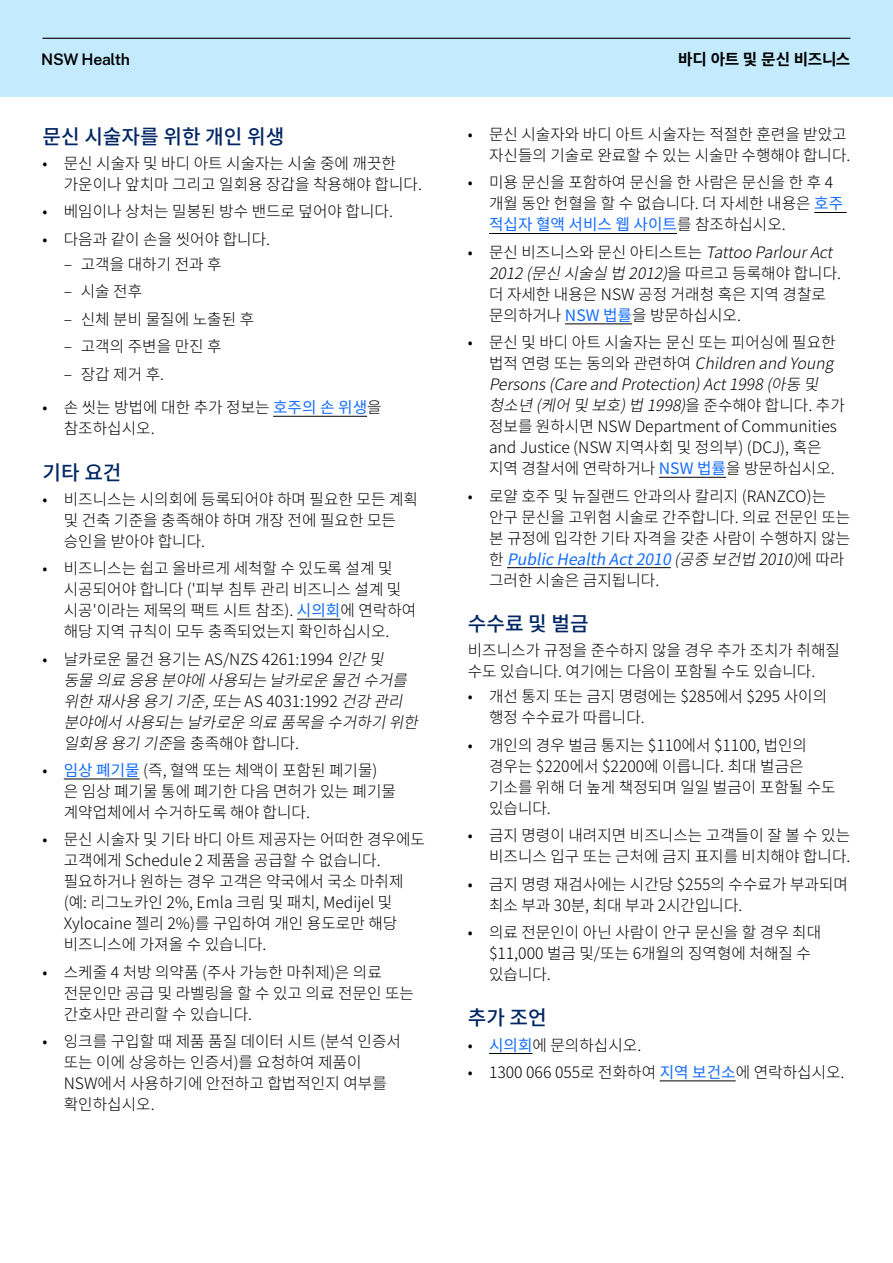
<style>
.page{position:relative;width:893px;height:1263px;background:#fff}
.page>*{position:absolute;margin:0;border:0;box-sizing:border-box;transform-origin:0 0}
.t1{font:500 20.25px "Noto Sans CJ Kkr";color:#002664}
.Body_before_bullets{font:300 15.75px/21px "Noto Sans CJ Kkr";color:#000}
.t2{font:italic 300 15.75px/21px "Noto Sans CJ Kkr";color:#000}
.t3{font:700 15.75px "Noto Sans CJ Kkr";letter-spacing:-.03em;color:#000}
.t4{font:600 15.75px "Public Sans";letter-spacing:-.02em;color:#000}
.s1{font-weight:400;color:#146cfd}
.s2{font-style:normal}
.s3{font-style:italic}
.s4{font-weight:400;font-style:italic;color:#146cfd}
</style>
<div class="page">
<div style="left:0;top:0;width:893px;height:97px;background:#c3ebfd"></div>
<hr style="left:43px;top:38px;width:807px;height:1px;background:#000">
<hr style="left:273px;top:416px;width:94px;height:1px;background:#000">
<hr style="left:297px;top:619px;width:43px;height:1px;background:#000">
<hr style="left:64px;top:779px;width:76px;height:1px;background:#000">
<hr style="left:814px;top:212px;width:33px;height:1px;background:#000">
<hr style="left:489px;top:233px;width:188px;height:1px;background:#000">
<hr style="left:565px;top:324px;width:67px;height:1px;background:#000">
<hr style="left:659px;top:477px;width:67px;height:1px;background:#000">
<hr style="left:507px;top:567px;width:164px;height:1px;background:#000">
<hr style="left:489px;top:1053px;width:43px;height:1px;background:#000">
<hr style="left:660px;top:1081px;width:76px;height:1px;background:#000">
<p class="t4" style="left:41px;top:48px;width:90px">NSW Health</p>
<p class="t3" style="left:678px;top:50px;width:174px">바디 아트 및 문신 비즈니스</p>
<h2 class="t1" style="left:43px;top:125px;width:243px">문신 시술자를 위한 개인 위생</h2>
<p class="Body_before_bullets" style="left:64px;top:153px;width:360px;text-indent:-21px">• 문신 시술자 및 바디 아트 시술자는 시술 중에 깨끗한 가운이나 앞치마 그리고 일회용 장갑을 착용해야 합니다.</p>
<p class="Body_before_bullets" style="left:43px;top:201px;width:352px">• 베임이나 상처는 밀봉된 방수 밴드로 덮어야 합니다.</p>
<p class="Body_before_bullets" style="left:43px;top:229px;width:229px">• 다음과 같이 손을 씻어야 합니다.</p>
<p class="Body_before_bullets" style="left:64px;top:254px;width:159px">– 고객을 대하기 전과 후</p>
<p class="Body_before_bullets" style="left:64px;top:281px;width:80px">– 시술 전후</p>
<p class="Body_before_bullets" style="left:64px;top:309px;width:192px">– 신체 분비 물질에 노출된 후</p>
<p class="Body_before_bullets" style="left:64px;top:336px;width:159px">– 고객의 주변을 만진 후</p>
<p class="Body_before_bullets" style="left:64px;top:364px;width:102px">– 장갑 제거 후.</p>
<p class="Body_before_bullets" style="left:64px;top:397px;width:319px;text-indent:-21px">• 손 씻는 방법에 대한 추가 정보는 <span class="s1">호주의 손 위생</span>을 참조하십시오.</p>
<h2 class="t1" style="left:43px;top:461px;width:81px">기타 요건</h2>
<p class="Body_before_bullets" style="left:64px;top:489px;width:356px;text-indent:-21px">• 비즈니스는 시의회에 등록되어야 하며 필요한 모든 계획 및 건축 기준을 충족해야 하며 개장 전에 필요한 모든 승인을 받아야 합니다.</p>
<p class="Body_before_bullets" style="left:64px;top:558px;width:354px;text-indent:-21px">• 비즈니스는 쉽고 올바르게 세척할 수 있도록 설계 및 시공되어야 합니다 ('피부 침투 관리 비즈니스 설계 및 시공'이라는 제목의 팩트 시트 참조). <span class="s1">시의회</span>에 연락하여 해당 지역 규칙이 모두 충족되었는지 확인하십시오.</p>
<p class="t2" style="left:64px;top:649px;width:364px;text-indent:-21px"><span class="s2">• 날카로운 물건 용기는 AS/NZS 4261:1994</span> 인간및 동물의료응용분야에사용되는날카로운물건수거를 위한재사용용기기준,또는<span class="s2">AS 4 03 1 : 1 9 9 2</span> 건강관리 분야에서사용되는날카로운의료품목을수거하기위한 일회용용기기준<span class="s2">을 충족해야 합니다.</span></p>
<p class="Body_before_bullets" style="left:64px;top:760px;width:334px;text-indent:-21px">• <span class="s1">임상 폐기물</span> (즉, 혈액 또는 체액이 포함된 폐기물)<br>은 임상 폐기물 통에 폐기한 다음 면허가 있는 폐기물 계약업체에서 수거하도록 해야 합니다.</p>
<p class="Body_before_bullets" style="left:64px;top:829px;width:363px;text-indent:-21px">• 문신 시술자 및 기타 바디 아트 제공자는 어떠한 경우에도 고객에게 Schedule 2 제품을 공급할 수 없습니다. 필요하거나 원하는 경우 고객은 약국에서 국소 마취제 (예: 리그노카인 2%, Emla 크림 및 패치, Medijel 및<br>Xylocaine 젤리 2%)를 구입하여 개인 용도로만 해당 비즈니스에 가져올 수 있습니다.</p>
<p class="Body_before_bullets" style="left:64px;top:962px;width:352px;text-indent:-21px">• 스케줄 4 처방 의약품 (주사 가능한 마취제)은 의료 전문인만 공급 및 라벨링을 할 수 있고 의료 전문인 또는 간호사만 관리할 수 있습니다.</p>
<p class="Body_before_bullets" style="left:64px;top:1031px;width:339px;text-indent:-21px">• 잉크를 구입할 때 제품 품질 데이터 시트 (분석 인증서 또는 이에 상응하는 인증서)를 요청하여 제품이<br>NSW에서 사용하기에 안전하고 합법적인지 여부를 확인하십시오.</p>
<p class="Body_before_bullets" style="left:468px;top:124px;width:384px;text-align:right">• 문신 시술자와 바디 아트 시술자는 적절한 훈련을 받았고 자신들의 기술로 완료할 수 있는 시술만 수행해야 합니다.</p>
<p class="Body_before_bullets" style="left:489px;top:173px;width:356px;text-indent:-21px">• 미용 문신을 포함하여 문신을 한 사람은 문신을 한 후 4 개월 동안 헌혈을 할 수 없습니다. 더 자세한 내용은 <span class="s1">호주 적십자 혈액 서비스 웹 사이트</span>를 참조하십시오.</p>
<p class="Body_before_bullets" style="left:489px;top:242px;width:354px;text-indent:-21px">• 문 신 비 즈 니 스와 문 신 아 티 스트는 <span class="s3">TattooParlourAct<br>2012(문신시술실법2012)</span>을 따 르 고 등 록 해 야 합 니 다 . 더 자세한 내용은 NSW 공정 거래청 혹은 지역 경찰로 문의하거나 <span class="s1">NSW 법률</span>을 방문하십시오.</p>
<p class="Body_before_bullets" style="left:489px;top:332px;width:357px;text-indent:-21px">• 문신 및 바디 아트 시술자는 문신 또는 피어싱에 필요한 법 적 연 령 또 는 동 의 와 관 련 하 여 <span class="s3">ChildrenandYoung Persons(CareandProtection)Act1998(아동및 청소년(케어및보호)법1998)</span>을 준 수 해 야 합 니 다 . 추 가 정보를 원하시면 NSW Department of Communities and Justice (NSW 지역사회 및 정의부) (DCJ), 혹은 지역 경찰서에 연락하거나 <span class="s1">NSW 법률</span>을 방문하십시오.</p>
<p class="Body_before_bullets" style="left:489px;top:486px;width:363px;text-indent:-21px">• 로얄 호주 및 뉴질랜드 안과의사 칼리지 (RANZCO)는 안구 문신을 고위험 시술로 간주합니다. 의료 전문인 또는 본 규정에 입각한 기타 자격을 갖춘 사람이 수행하지 않는 한 <span class="s4">PublicHealthAct2010</span><span class="s3">(공중보건법2010)</span>에 따 라 그러한 시술은 금지됩니다.</p>
<h2 class="t1" style="left:468px;top:612px;width:122px">수수료 및 벌금</h2>
<p class="Body_before_bullets" style="left:468px;top:640px;width:374px">비즈니스가 규정을 준수하지 않을 경우 추가 조치가 취해질 수도 있습니다. 여기에는 다음이 포함될 수도 있습니다.</p>
<p class="Body_before_bullets" style="left:489px;top:686px;width:340px;text-indent:-21px">• 개선 통지 또는 금지 명령에는 $285에서 $295 사이의 행정 수수료가 따릅니다.</p>
<p class="Body_before_bullets" style="left:489px;top:735px;width:348px;text-indent:-21px">• 개인의 경우 벌금 통지는 $110에서 $1100, 법인의 경우는 $220에서 $2200에 이릅니다. 최대 벌금은 기소를 위해 더 높게 책정되며 일일 벌금이 포함될 수도 있습니다.</p>
<p class="Body_before_bullets" style="left:468px;top:825px;width:384px;text-align:right">• 금지 명령이 내려지면 비즈니스는 고객들이 잘 볼 수 있는 비즈니스 입구 또는 근처에 금지 표지를 비치해야 합니다.</p>
<p class="Body_before_bullets" style="left:489px;top:874px;width:360px;text-indent:-21px">• 금지 명령 재검사에는 시간당 $255의 수수료가 부과되며 최소 부과 30분, 최대 부과 2시간입니다.</p>
<p class="Body_before_bullets" style="left:489px;top:922px;width:334px;text-indent:-21px">• 의료 전문인이 아닌 사람이 안구 문신을 할 경우 최대 $11,000 벌금 및/또는 6개월의 징역형에 처해질 수 있습니다.</p>
<h2 class="t1" style="left:468px;top:1006px;width:81px">추가 조언</h2>
<p class="Body_before_bullets" style="left:468px;top:1034px;width:175px">• <span class="s1">시의회</span>에 문의하십시오.</p>
<p class="Body_before_bullets" style="left:468px;top:1062px;width:378px">• 1300 066 055로 전화하여 <span class="s1">지역 보건소</span>에 연락하십시오.</p>
</div>
